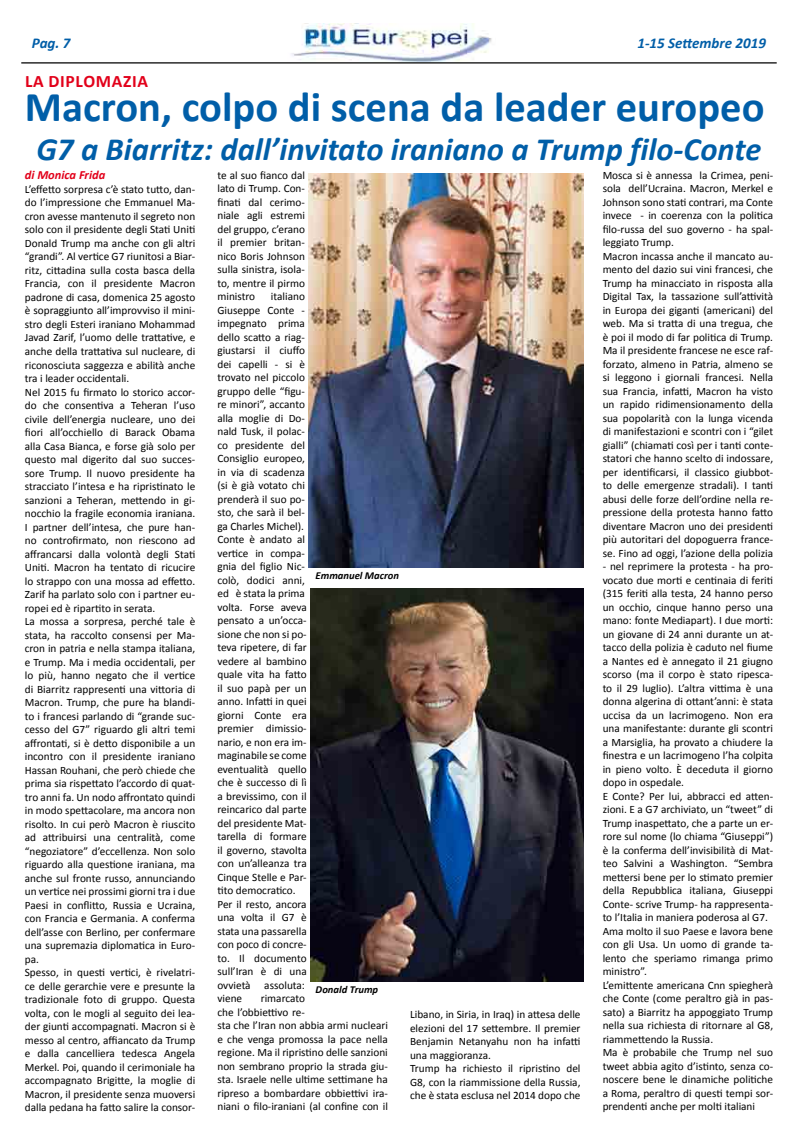
<style>
.page{position:relative;width:798px;height:1134px;background:#fff}
.page>*{position:absolute;margin:0;border:0;box-sizing:border-box;transform-origin:0 0}
.t1{font:700 42.5px "Calibri";color:#005ea8}
.t2{font:italic 700 32.5px "Calibri";color:#005ea8}
.t3{font:700 17.5px "Calibri";color:#e2001a}
.t4{font:italic 700 15px "Calibri";color:#005ea8}
.t5{font:italic 700 12.5px "Calibri";color:#e2001a}
.t6{font:11.25px/13.5px "Calibri";color:#000}
.t7{font:italic 700 10.62px "Calibri";color:#000}
</style>
<div class="page">
<img style="left:291px;top:24px;width:201px;height:38px">
<hr style="left:21px;top:62px;width:755px;height:2px;background:#000">
<img style="left:308px;top:174px;width:275px;height:393px">
<img style="left:310px;top:588px;width:273px;height:394px">
<h3 class="t4" style="left:32px;top:33px;width:40px">Pag. 7</h3>
<h3 class="t4" style="left:637px;top:33px;width:130px">1-15 Settembre 2019</h3>
<h3 class="t3" style="left:25px;top:70px;width:35px">La diplomazia</h3>
<h1 class="t1" style="left:25px;top:80px;width:741px">Macron, colpo di scena da leader europeo</h1>
<h2 class="t2" style="left:37px;top:128px;width:726px">G7 a Biarritz: dall’invitato iraniano a Trump filo-Conte</h2>
<p class="t5" style="left:25px;top:167px;width:82px">di Monica Frida</p>
<p class="t6" style="left:25px;top:183px;width:172px">L’effetto sorpresa c’è stato tutto, dan&shy;do l’impressione che Emmanuel Ma&shy;cron avesse mantenuto il segreto non solo con il presidente degli Stati Uniti Donald Trump ma anche con gli altri “grandi”. Al vertice G7 riunitosi a Biar&shy;ritz, cittadina sulla costa basca della Francia, con il presidente Macron padrone di casa, domenica 25 agosto è sopraggiunto all’improvviso il mini&shy;stro degli Esteri iraniano Mohammad Javad Zarif, l’uomo delle trattative, e anche della trattativa sul nucleare, di riconosciuta saggezza e abilità anche tra i leader occidentali.<br>Nel 2015 fu firmato lo storico accor&shy;do che consentiva a Teheran l’uso civile dell’energia nucleare, uno dei fiori all’occhiello di Barack Obama alla Casa Bianca, e forse già solo per questo mal digerito dal suo succes&shy;sore Trump. Il nuovo presidente ha stracciato l’intesa e ha ripristinato le sanzioni a Teheran, mettendo in gi&shy;nocchio la fragile economia iraniana.<br>I partner dell’intesa, che pure han&shy;no controfirmato, non riescono ad affrancarsi dalla volontà degli Stati Uniti. Macron ha tentato di ricucire lo strappo con una mossa ad effetto.<br>Zarif ha parlato solo con i partner eu&shy;ropei ed è ripartito in serata.<br>La mossa a sorpresa, perché tale è stata, ha raccolto consensi per Ma&shy;cron in patria e nella stampa italiana, e Trump. Ma i media occidentali, per lo più, hanno negato che il vertice di Biarritz rappresenti una vittoria di Macron. Trump, che pure ha blandi&shy;to i francesi parlando di “grande suc&shy;cesso del G7” riguardo gli altri temi affrontati, si è detto disponibile a un incontro con il presidente iraniano Hassan Rouhani, che però chiede che prima sia rispettato l’accordo di quat&shy;tro anni fa. Un nodo affrontato quindi in modo spettacolare, ma ancora non risolto. In cui però Macron è riuscito ad attribuirsi una centralità, come “negoziatore” d’eccellenza. Non solo riguardo alla questione iraniana, ma anche sul fronte russo, annunciando un vertice nei prossimi giorni tra i due Paesi in conflitto, Russia e Ucraina, con Francia e Germania. A conferma dell’asse con Berlino, per confermare una supremazia diplomatica in Euro&shy;pa.<br>Spesso, in questi vertici, è rivelatri&shy;ce delle gerarchie vere e presunte la tradizionale foto di gruppo. Questa volta, con le mogli al seguito dei lea&shy;der giunti accompagnati. Macron si è messo al centro, affiancato da Trump e dalla cancelliera tedesca Angela Merkel. Poi, quando il cerimoniale ha accompagnato Brigitte, la moglie di Macron, il presidente senza muoversi dalla pedana ha fatto salire la consor-</p>
<p class="t6" style="left:217px;top:168px;width:89px;text-align:justify">te al suo fianco dal lato di Trump. Con&shy;finati dal cerimo&shy;niale agli estremi del gruppo, c’erano il premier britan&shy;nico Boris Johnson sulla sinistra, isola&shy;to, mentre il pirmo ministro</p>
<p class="t6" style="left:217px;top:290px;width:91px;text-indent:53px">italiano<br>Giuseppe Conte - impegnato prima dello scatto a riag&shy;giustarsi il ciuffo dei capelli - si è trovato nel piccolo gruppo delle “figu&shy;re minori”, accanto alla moglie di Do&shy;nald Tusk, il polac&shy;co presidente del<br>Consiglio europeo, in via di scadenza (si è già votato chi prenderà il suo po&shy;sto, che sarà il bel&shy;ga Charles Michel).<br>Conte è andato al vertice in compa&shy;gnia del figlio Nic&shy;colò, dodici anni, ed è stata la prima volta. Forse aveva pensato a un’occa&shy;sione che non si po&shy;teva ripetere, di far vedere al bambino quale vita ha fatto il suo papà per un anno. Infatti in quei giorni Conte era premier dimissio&shy;nario, e non era im&shy;maginabile se come eventualità quello che è successo di lì a brevissimo, con il reincarico dal parte del presidente Mat&shy;tarella di formare il governo, stavolta con un’alleanza tra<br>Cinque Stelle e Par&shy;tito democratico.<br>Per il resto, ancora una volta il G7 è stata una passarella con poco di concre&shy;to. Il documento sull’Iran è di una ovvietà assoluta: viene</p>
<p class="t7" style="left:315px;top:568px;width:85px">Emmanuel Macron</p>
<p class="t7" style="left:315px;top:983px;width:64px">Donald Trump</p>
<p class="t6" style="left:217px;top:992px;width:172px;text-indent:43px">rimarcato<br>che l’obbiettivo re-<br>sta che l’Iran non abbia armi nucleari e che venga promossa la pace nella regione. Ma il ripristino delle sanzioni non sembrano proprio la strada giu&shy;sta. Israele nelle ultime settimane ha ripreso a bombardare obbiettivi ira&shy;niani o filo-iraniani (al confine con il</p>
<p class="t6" style="left:410px;top:1008px;width:172px">Libano, in Siria, in Iraq) in attesa delle elezioni del 17 settembre. Il premier Benjamin Netanyahu non ha infatti una maggioranza.<br>Trump ha richiesto il ripristino del G8, con la riammissione della Russia, che è stata esclusa nel 2014 dopo che</p>
<p class="t6" style="left:602px;top:168px;width:172px">Mosca si è annessa la Crimea, peni&shy;sola dell’Ucraina. Macron, Merkel e Johnson sono stati contrari, ma Conte invece - in coerenza con la politica filo-russa del suo governo - ha spal&shy;leggiato Trump.<br>Macron incassa anche il mancato au&shy;mento del dazio sui vini francesi, che Trump ha minacciato in risposta alla Digital Tax, la tassazione sull’attività in Europa dei giganti (americani) del web. Ma si tratta di una tregua, che è poi il modo di far politica di Trump.<br>Ma il presidente francese ne esce raf&shy;forzato, almeno in Patria, almeno se si leggono i giornali francesi. Nella sua Francia, infatti, Macron ha visto un rapido ridimensionamento della sua popolarità con la lunga vicenda di manifestazioni e scontri con i “gilet gialli” (chiamati così per i tanti conte&shy;statori che hanno scelto di indossare, per identificarsi, il classico giubbot&shy;to delle emergenze stradali). I tanti abusi delle forze dell’ordine nella re&shy;pressione della protesta hanno fatto diventare Macron uno dei presidenti più autoritari del dopoguerra france&shy;se. Fino ad oggi, l’azione della polizia</p>
<p class="t6" style="left:602px;top:560px;width:172px">- nel reprimere la protesta - ha pro&shy;vocato due morti e centinaia di feriti (315 feriti alla testa, 24 hanno perso un occhio, cinque hanno perso una mano: fonte Mediapart). I due morti: un giovane di 24 anni durante un at&shy;tacco della polizia è caduto nel fiume a Nantes ed è annegato il 21 giugno scorso (ma il corpo è stato ripesca&shy;to il 29 luglio). L’altra vittima è una donna algerina di ottant’anni: è stata uccisa da un lacrimogeno. Non era una manifestante: durante gli scontri a Marsiglia, ha provato a chiudere la finestra e un lacrimogeno l’ha colpita in pieno volto. È deceduta il giorno dopo in ospedale.<br>E Conte? Per lui, abbracci ed atten&shy;zioni. E a G7 archiviato, un “tweet” di Trump inaspettato, che a parte un er&shy;rore sul nome (lo chiama “Giuseppi”) è la conferma dell’invisibilità di Mat&shy;teo Salvini a Washington. “Sembra mettersi bene per lo stimato premier della Repubblica italiana, Giuseppi Conte- scrive Trump- ha rappresenta&shy;to l’Italia in maniera poderosa al G7.<br>Ama molto il suo Paese e lavora bene con gli Usa. Un uomo di grande ta&shy;lento che speriamo rimanga primo ministro”.<br>L’emittente americana Cnn spiegherà che Conte (come peraltro già in pas&shy;sato) a Biarritz ha appoggiato Trump nella sua richiesta di ritornare al G8, riammettendo la Russia.<br>Ma è probabile che Trump nel suo tweet abbia agito d’istinto, senza co&shy;noscere bene le dinamiche politiche a Roma, peraltro di questi tempi sor&shy;prendenti anche per molti italiani</p>
</div>
